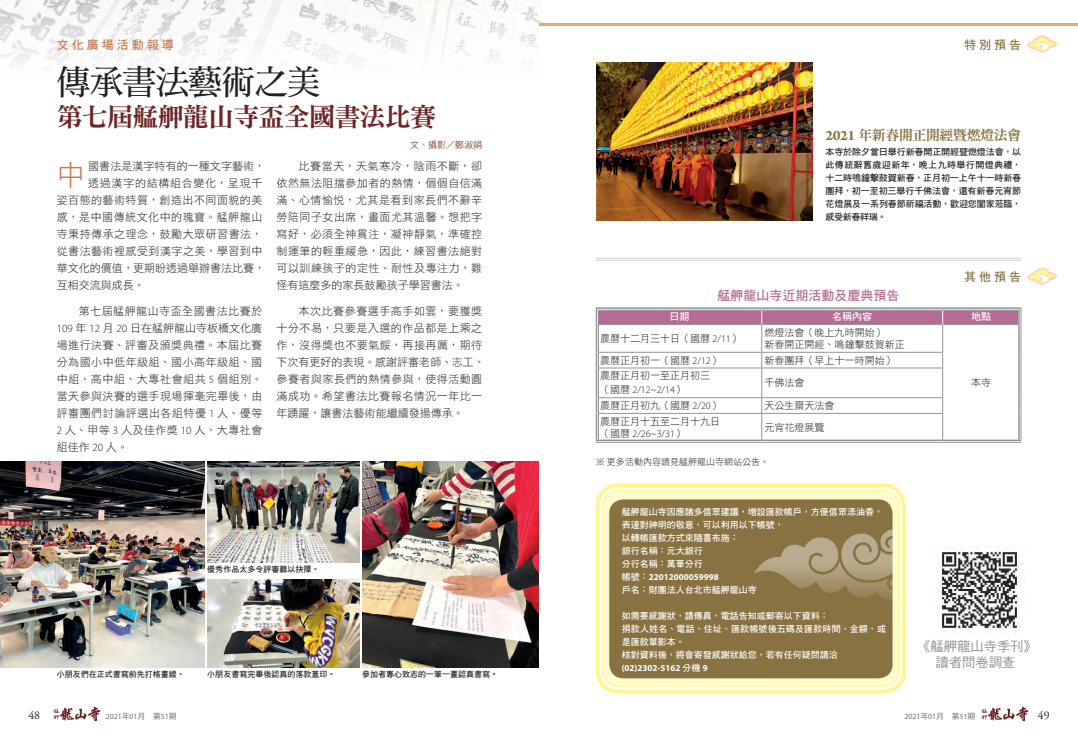
<style>
.page{position:relative;width:1078px;height:738px;background:#fff}
.page>*{position:absolute;margin:0;border:0;box-sizing:border-box;transform-origin:0 0}
.t1{font:33.9px "DF Ming Std W7";letter-spacing:-.03em;color:#231f20}
.t2{font:28px "DF Hei Std W3";color:#cb7c53}
.t3{font:26px "DF Ming Std W9";letter-spacing:-.03em;color:#6e2527}
.t4{font:13.9px "DF Ming Std W9";letter-spacing:-.03em;color:#887242}
.t5{font:13.3px/16.2px "DF Hei Std W5";color:#939598;text-align:center}
.t6{font:13px "DF Hei Std W7";color:#b66b97}
.t7{font:12px "DF Hei Std W7";letter-spacing:.25em;color:#cb7c53}
.t8{font:12px "DF Hei Std W7";letter-spacing:.25em;color:#887242}
.t9{font:11.7px "Adobe Garamond LT";color:#231f20}
.t10{font:11px/17px "DF Hei Std W3";letter-spacing:.045em;color:#231f20;text-align:justify}
.t11{font:11px "DF Hei Std W3";color:#231f20}
.t12{font:11px "DF Hei Std W3";letter-spacing:.005em;color:#231f20}
.t13{font:11px "DF Hei Std W3";letter-spacing:.065em;color:#231f20}
.t14{font:10px/12px "DF Hei Std W3";color:#231f20}
.t15{font:300 10px "Myriad Pro";color:#231f20}
.t16{font:10px "DF Hei Std W7";color:#fff}
.t17{font:9px/13px "DF Hei Std W7";color:#fff}
.t18{font:9px/13px "DF Hei Std W7";letter-spacing:-.01em;color:#231f20;text-align:justify}
.t19{font:700 9px "Myriad Pro";color:#fff}
.t20{font:9px "DF Hei Std W3";color:#231f20}
.t21{font:9px "DF Hei Std W5";color:#8d584c}
.t22{font:8px "DF Hei Std W7";color:#231f20}
.t23{font:7.8px "Myriad Pro";color:#6c6d70}
.s1{font-family:"Myriad Pro";font-weight:300}
.s2{font-family:"Arno Pro";font-weight:700;font-size:15.3px}
.s3{font-family:"DF Hei Std W3";font-weight:400}
.s4{font-family:"DF Hei Std W7";font-weight:400}
.s5{font-family:"DF Hei Std W5"}
</style>
<div class="page">
<img style="left:0;top:0;width:541px;height:64px">
<svg style="left:53px;top:706px;width:47px;height:14px"></svg>
<svg style="left:981px;top:706px;width:47px;height:14px"></svg>
<hr style="left:539px;top:23px;width:538px;height:3px;background:#f9a462">
<svg style="left:1027px;top:35px;width:30px;height:18px"></svg>
<svg style="left:1027px;top:267px;width:30px;height:18px"></svg>
<hr style="left:595px;top:257px;width:425px;height:1px;background:#d1d2d4">
<hr style="left:595px;top:259px;width:425px;height:1px;background:#d1d2d4">
<img style="left:596px;top:63px;width:216px;height:158px">
<img style="left:938px;top:548px;width:84px;height:85px">
<div style="left:598px;top:484px;width:305px;height:207px;background:#fffbcc;border-radius:19px"></div>
<div style="left:595px;top:483px;width:310px;height:210px;border:8px solid #fff;border-radius:19px"></div>
<div style="left:595px;top:483px;width:310px;height:210px;border:4px solid #fff690;border-radius:21px"></div>
<div style="left:602px;top:489px;width:297px;height:197px;border:1px solid #fff690;border-radius:16px"></div>
<div style="left:609px;top:499px;width:283px;height:178px;background:#887242;border-radius:14px"></div>
<hr style="left:595px;top:307px;width:166px;height:1px;background:#939598">
<hr style="left:761px;top:307px;width:181px;height:1px;background:#939598">
<hr style="left:942px;top:307px;width:78px;height:1px;background:#939598">
<hr style="left:942px;top:439px;width:78px;height:2px;background:#939598">
<hr style="left:942px;top:442px;width:78px;height:1px;background:#939598">
<svg style="left:595px;top:308px;width:426px;height:131px"></svg>
<hr style="left:595px;top:439px;width:166px;height:2px;background:#939598">
<hr style="left:595px;top:442px;width:166px;height:1px;background:#939598">
<hr style="left:761px;top:439px;width:181px;height:2px;background:#939598">
<hr style="left:761px;top:442px;width:181px;height:1px;background:#939598">
<svg style="left:754px;top:522px;width:139px;height:77px"></svg>
<div style="left:52px;top:61px;width:273px;height:43px;background:#fff"></div>
<svg style="left:55px;top:666px;width:129px;height:2px"></svg>
<svg style="left:207px;top:666px;width:127px;height:2px"></svg>
<svg style="left:207px;top:562px;width:111px;height:1px"></svg>
<svg style="left:359px;top:666px;width:138px;height:2px"></svg>
<img style="left:0;top:461px;width:204px;height:205px">
<img style="left:207px;top:461px;width:152px;height:101px">
<img style="left:362px;top:461px;width:177px;height:205px">
<img style="left:207px;top:579px;width:152px;height:87px">
<p class="t7" style="left:57px;top:38px;width:118px">文化廣場活動報導</p>
<p class="t8" style="left:963px;top:38px;width:58px">特別預告</p>
<h1 class="t1" style="left:57px;top:64px;width:265px">傳承書法藝術之美</h1>
<h3 class="t3" style="left:57px;top:103px;width:381px">第七屆艋舺龍山寺盃全國書法比賽</h3>
<h2 class="t2" style="left:57px;top:160px;width:29px">中</h2>
<p class="t12" style="left:88px;top:160px;width:178px">國書法是漢字特有的一種文字藝術，</p>
<p class="t13" style="left:88px;top:177px;width:176px">透過漢字的結構組合變化，呈現千</p>
<p class="t10" style="left:57px;top:191px;width:207px">姿百態的藝術特質，創造出不同面貌的美</p>
<p class="t10" style="left:57px;top:208px;width:207px">感，是中國傳統文化中的瑰寶。艋舺龍山</p>
<p class="t10" style="left:57px;top:225px;width:207px">寺秉持傳承之理念，鼓勵大眾研習書法，</p>
<p class="t10" style="left:57px;top:242px;width:207px">從書法藝術裡感受到漢字之美，學習到中</p>
<p class="t11" style="left:57px;top:262px;width:210px">華文化的價值，更期盼透過舉辦書法比賽，</p>
<p class="t11" style="left:57px;top:279px;width:90px">互相交流與成長。</p>
<p class="t10" style="left:57px;top:302px;width:207px;text-indent:22px">第七屆艋舺龍山寺盃全國書法比賽於<span class="s1">109</span> 年 <span class="s1">12</span> 月 <span class="s1">20</span> 日在艋舺龍山寺板橋文化廣場進行決賽、評審及頒獎典禮。本屆比賽分為國小中低年級組、國小高年級組、國中組、高中組、大專社會組共 <span class="s1">5</span> 個組別。當天參與決賽的選手現場揮毫完畢後，由評審團們討論評選出各組特優 <span class="s1">1</span> 人、優等<span class="s1">2</span> 人、甲等 <span class="s1">3</span> 人及佳作獎 <span class="s1">10</span> 人、大專社會組佳作 <span class="s1">20</span> 人。</p>
<p class="t21" style="left:410px;top:139px;width:73px">文、攝影／鄭淑娟</p>
<p class="t10" style="left:276px;top:157px;width:207px;text-indent:22px">比賽當天，天氣寒冷，陰雨不斷，卻依然無法阻擋參加者的熱情，個個自信滿滿、心情愉悅，尤其是看到家長們不辭辛勞陪同子女出席，畫面尤其溫馨。想把字寫好，必須全神貫注，凝神靜氣，準確控制運筆的輕重緩急，因此，練習書法絕對可以訓練孩子的定性、耐性及專注力，難怪有這麼多的家長鼓勵孩子學習書法。</p>
<p class="t10" style="left:276px;top:302px;width:210px;text-align:left;text-indent:22px">本次比賽參賽選手高手如雲，要獲獎十分不易，只要是入選的作品都是上乘之作，沒得獎也不要氣餒，再接再厲，期待下次有更好的表現。感謝評審老師、志工、參賽者與家長們的熱情參與，使得活動圓滿成功。希望書法比賽報名情況一年比一年踴躍，讓書法藝術能繼續發揚傳承。</p>
<p class="t22" style="left:207px;top:564px;width:113px">優秀作品太多令評審難以抉擇。</p>
<p class="t22" style="left:57px;top:669px;width:129px">小朋友們在正式書寫前先打格畫線。</p>
<p class="t22" style="left:207px;top:669px;width:129px">小朋友書寫完畢後認真的落款蓋印。</p>
<p class="t22" style="left:362px;top:669px;width:137px">參加者專心致志的一筆一畫認真書寫。</p>
<p class="t4" style="left:825px;top:127px;width:197px"><span class="s2">2021</span> 年新春開正開經暨燃燈法會</p>
<p class="t18" style="left:825px;top:144px;width:197px">本寺於除夕當日舉行新春開正開經暨燃燈法會，以此傳統辭舊歲迎新年，晚上九時舉行開燈典禮，十二時鳴鐘擊鼓賀新春，正月初一上午十一時新春團拜，初一至初三舉行千佛法會，還有新春元宵節花燈展及一系列春節祈福活動，歡迎您闔家蒞臨，感受新春祥瑞。</p>
<p class="t6" style="left:717px;top:288px;width:183px">艋舺龍山寺近期活動及慶典預告</p>
<p class="t8" style="left:963px;top:270px;width:58px">其他預告</p>
<p class="t16" style="left:669px;top:311px;width:21px">日期</p>
<p class="t16" style="left:832px;top:311px;width:41px">名稱內容</p>
<p class="t16" style="left:970px;top:311px;width:21px">地點</p>
<p class="t14" style="left:600px;top:332px;width:142px">農曆十二月三十日（國曆 <span class="s1">2/11</span>）</p>
<p class="t14" style="left:764px;top:326px;width:141px">燃燈法會（晚上九時開始）<br>新春開正開經、鳴鐘擊鼓賀新正</p>
<p class="t14" style="left:970px;top:376px;width:21px">本寺</p>
<p class="t14" style="left:600px;top:354px;width:122px">農曆正月初一（國曆 <span class="s1">2/12</span>）</p>
<p class="t14" style="left:764px;top:354px;width:131px">新春團拜（早上十一時開始）</p>
<p class="t14" style="left:600px;top:369px;width:111px">農曆正月初一至正月初三</p>
<p class="t15" style="left:600px;top:384px;width:86px"><span class="s3">（國曆</span> 2/12~2/14<span class="s3">）</span></p>
<p class="t14" style="left:764px;top:376px;width:41px">千佛法會</p>
<p class="t14" style="left:600px;top:399px;width:122px">農曆正月初九（國曆 <span class="s1">2/20</span>）</p>
<p class="t14" style="left:764px;top:399px;width:71px">天公生齋天法會</p>
<p class="t14" style="left:600px;top:415px;width:121px">農曆正月十五至二月十九日</p>
<p class="t15" style="left:600px;top:427px;width:86px"><span class="s3">（國曆</span> 2/26~3/31<span class="s3">）</span></p>
<p class="t14" style="left:764px;top:421px;width:61px">元宵花燈展覽</p>
<p class="t20" style="left:595px;top:456px;width:175px">※ 更多活動內容請見艋舺龍山寺網站公告。</p>
<p class="t17" style="left:621px;top:504px;width:262px">艋舺龍山寺因應諸多信眾建議，增設匯款帳戶，方便信眾添油香，表達對神明的敬意，可以利用以下帳號，<br>以轉帳匯款方式來隨喜布施：<br>銀行名稱：元大銀行<br>分行名稱：萬華分行</p>
<p class="t19" style="left:621px;top:571px;width:98px"><span class="s4">帳號：</span>22012000059998</p>
<p class="t17" style="left:621px;top:582px;width:136px">戶名：財團法人台北市艋舺龍山寺</p>
<p class="t17" style="left:621px;top:608px;width:266px">如需要感謝狀，請傳真、電話告知或郵寄以下資料：<br>捐款人姓名、電話、住址、匯款帳號後五碼及匯款時間、金額，或是匯款單影本。<br>核對資料後，將會寄發感謝狀給您，若有任何疑問請洽</p>
<p class="t19" style="left:621px;top:662px;width:87px">(02)2302-5162 <span class="s4">分機</span> 9</p>
<p class="t5" style="left:916px;top:637px;width:121px">《艋舺龍山寺季刊》讀者問卷調查</p>
<p class="t9" style="left:28px;top:708px;width:13px">48</p>
<p class="t23" style="left:106px;top:711px;width:72px">2021<span class="s5">年</span>01<span class="s5">月　第</span>51<span class="s5">期</span></p>
<p class="t23" style="left:904px;top:711px;width:72px">2021<span class="s5">年</span>01<span class="s5">月　第</span>51<span class="s5">期</span></p>
<p class="t9" style="left:1037px;top:708px;width:13px">49</p>
</div>
